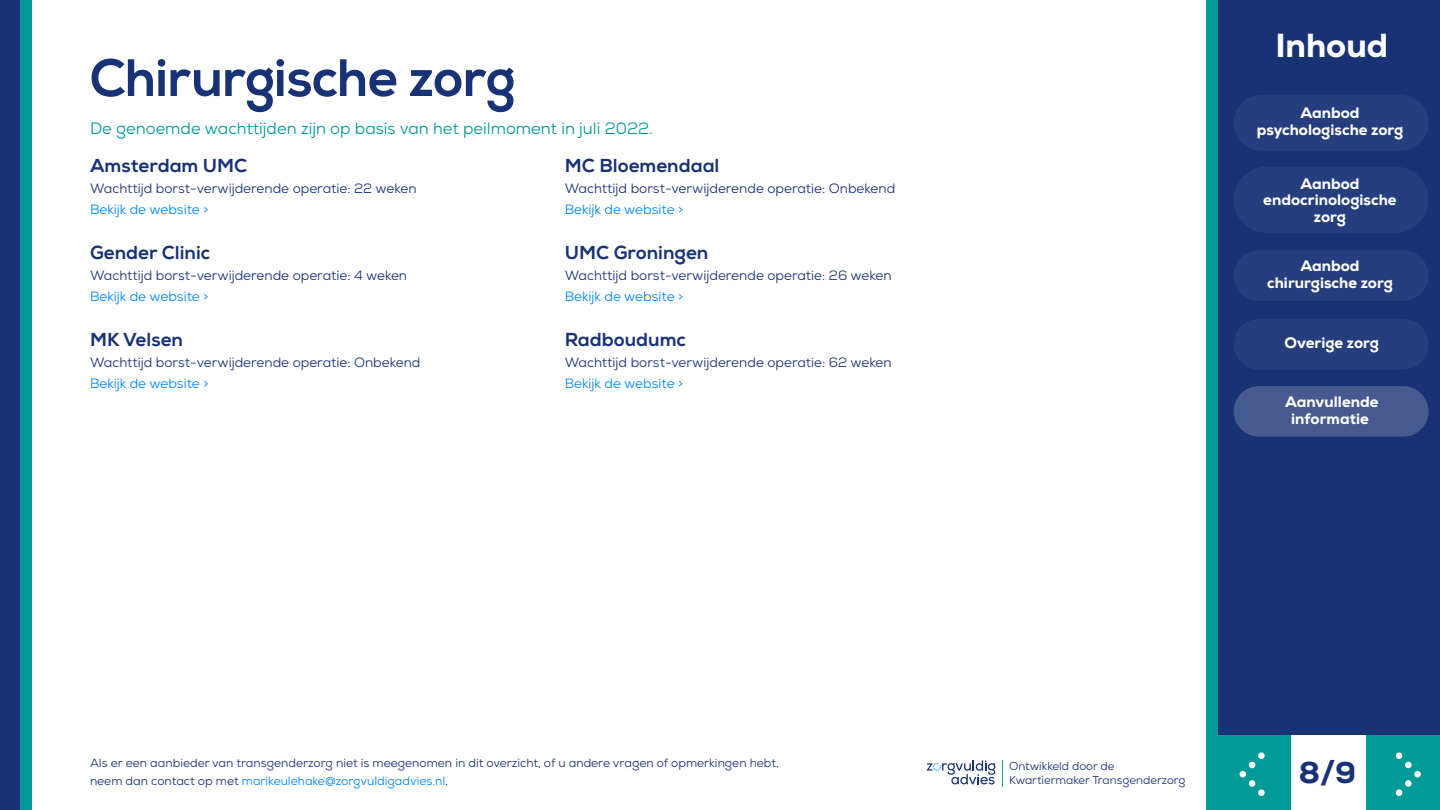
<style>
.page{position:relative;width:1440px;height:810px;background:#fff}
.page>*{position:absolute;margin:0;border:0;box-sizing:border-box;transform-origin:0 0}
.t1{font:700 52.5px "Nexa";color:#193276}
.t2{font:800 33.3px "Nexa";color:#fff}
.t3{font:800 30px "Nexa";color:#193276}
.t4{font:800 18.75px "Nexa";color:#193276}
.t5{font:16.42px "Nexa";color:#009a97}
.t6{font:800 15.15px/16.5px "Nexa";color:#fff;text-align:center}
.t7{font:13.5px "Nexa";color:#193276}
.t8{font:13.5px "Nexa";color:#0087ff}
.t9{font:12px/18px "Nexa";color:#193276}
.t10{font:11.48px/13.7px "Nexa";color:#193276}
.s1{color:#0087ff}
.s2{color:#000}
</style>
<div class="page">
<div style="left:1218px;top:0;width:222px;height:810px;background:#193276"></div>
<div style="left:1366px;top:736px;width:74px;height:74px;background:#009a97"></div>
<div style="left:1218px;top:736px;width:74px;height:74px;background:#009a97"></div>
<div style="left:1292px;top:736px;width:74px;height:74px;background:#fff"></div>
<div style="left:1414px;top:771px;width:7px;height:7px;background:#fff;border-radius:50%"></div>
<div style="left:1405px;top:762px;width:7px;height:6px;background:#fff;border-radius:50%"></div>
<div style="left:1396px;top:752px;width:6px;height:7px;background:#fff;border-radius:50%"></div>
<div style="left:1396px;top:789px;width:6px;height:7px;background:#fff;border-radius:50%"></div>
<div style="left:1405px;top:780px;width:7px;height:7px;background:#fff;border-radius:50%"></div>
<svg style="left:927px;top:760px;width:68px;height:24px"></svg>
<svg style="left:1002px;top:760px;width:1px;height:27px"></svg>
<div style="left:0;top:0;width:22px;height:809px;background:#193276"></div>
<div style="left:20px;top:0;width:12px;height:809px;background:#009a97"></div>
<div style="left:1207px;top:0;width:11px;height:810px;background:#009a97"></div>
<div style="left:1240px;top:771px;width:6px;height:7px;background:#fff;border-radius:50%"></div>
<svg style="left:1249px;top:762px;width:6px;height:6px"></svg>
<div style="left:1258px;top:752px;width:7px;height:7px;background:#fff;border-radius:50%"></div>
<div style="left:1258px;top:789px;width:7px;height:7px;background:#fff;border-radius:50%"></div>
<div style="left:1249px;top:780px;width:6px;height:7px;background:#fff;border-radius:50%"></div>
<div style="left:1234px;top:167px;width:195px;height:66px;background:#263e7e;border-radius:33px"></div>
<div style="left:1234px;top:250px;width:195px;height:51px;background:#263e7e;border-radius:25px"></div>
<div style="left:1234px;top:95px;width:195px;height:56px;background:#263e7e;border-radius:28px"></div>
<div style="left:1234px;top:319px;width:195px;height:50px;background:#263e7e;border-radius:25px"></div>
<div style="left:1234px;top:386px;width:195px;height:51px;background:#465a90;border-radius:25px"></div>
<h1 class="t1" style="left:90px;top:48px;width:427px">Chirurgische zorg</h1>
<p class="t5" style="left:90px;top:118px;width:564px">De genoemde wachttijden zijn op basis van het peilmoment in juli 2022.</p>
<h3 class="t4" style="left:90px;top:154px;width:159px">Amsterdam UMC</h3>
<p class="t7" style="left:90px;top:180px;width:328px">Wachttijd borst-verwijderende operatie: 22 weken</p>
<p class="t8" style="left:90px;top:201px;width:120px">Bekijk de website &gt;</p>
<h3 class="t4" style="left:90px;top:241px;width:122px">Gender Clinic</h3>
<p class="t7" style="left:90px;top:267px;width:319px">Wachttijd borst-verwijderende operatie: 4 weken</p>
<p class="t8" style="left:90px;top:288px;width:120px">Bekijk de website &gt;</p>
<h3 class="t4" style="left:90px;top:328px;width:95px">MK Velsen</h3>
<p class="t7" style="left:90px;top:354px;width:332px">Wachttijd borst-verwijderende operatie: Onbekend</p>
<p class="t8" style="left:90px;top:375px;width:120px">Bekijk de website &gt;</p>
<h3 class="t4" style="left:565px;top:154px;width:156px">MC Bloemendaal</h3>
<p class="t7" style="left:565px;top:180px;width:332px">Wachttijd borst-verwijderende operatie: Onbekend</p>
<p class="t8" style="left:565px;top:201px;width:120px">Bekijk de website &gt;</p>
<h3 class="t4" style="left:565px;top:241px;width:145px">UMC Groningen</h3>
<p class="t7" style="left:565px;top:267px;width:328px">Wachttijd borst-verwijderende operatie: 26 weken</p>
<p class="t8" style="left:565px;top:288px;width:120px">Bekijk de website &gt;</p>
<h3 class="t4" style="left:565px;top:328px;width:123px">Radboudumc</h3>
<p class="t7" style="left:565px;top:354px;width:328px">Wachttijd borst-verwijderende operatie: 62 weken</p>
<p class="t8" style="left:565px;top:375px;width:120px">Bekijk de website &gt;</p>
<h2 class="t2" style="left:1275px;top:25px;width:114px">Inhoud</h2>
<p class="t6" style="left:1257px;top:105px;width:148px">Aanbod psychologische zorg</p>
<p class="t6" style="left:1263px;top:175px;width:135px">Aanbod endocrinologische zorg</p>
<p class="t6" style="left:1267px;top:258px;width:127px">Aanbod chirurgische zorg</p>
<p class="t6" style="left:1285px;top:335px;width:96px">Overige zorg</p>
<p class="t6" style="left:1285px;top:394px;width:95px">Aanvullende informatie</p>
<p class="t9" style="left:90px;top:754px;width:690px">Als er een aanbieder van transgenderzorg niet is meegenomen in dit overzicht, of u andere vragen of opmerkingen hebt, neem dan contact op met <span class="s1">marikeulehake@zorgvuldigadvies.nl</span><span class="s2">.</span></p>
<p class="t10" style="left:1009px;top:759px;width:178px">Ontwikkeld door de<br>Kwartiermaker Transgenderzorg</p>
<h3 class="t3" style="left:1299px;top:753px;width:59px">8/9</h3>
</div>
